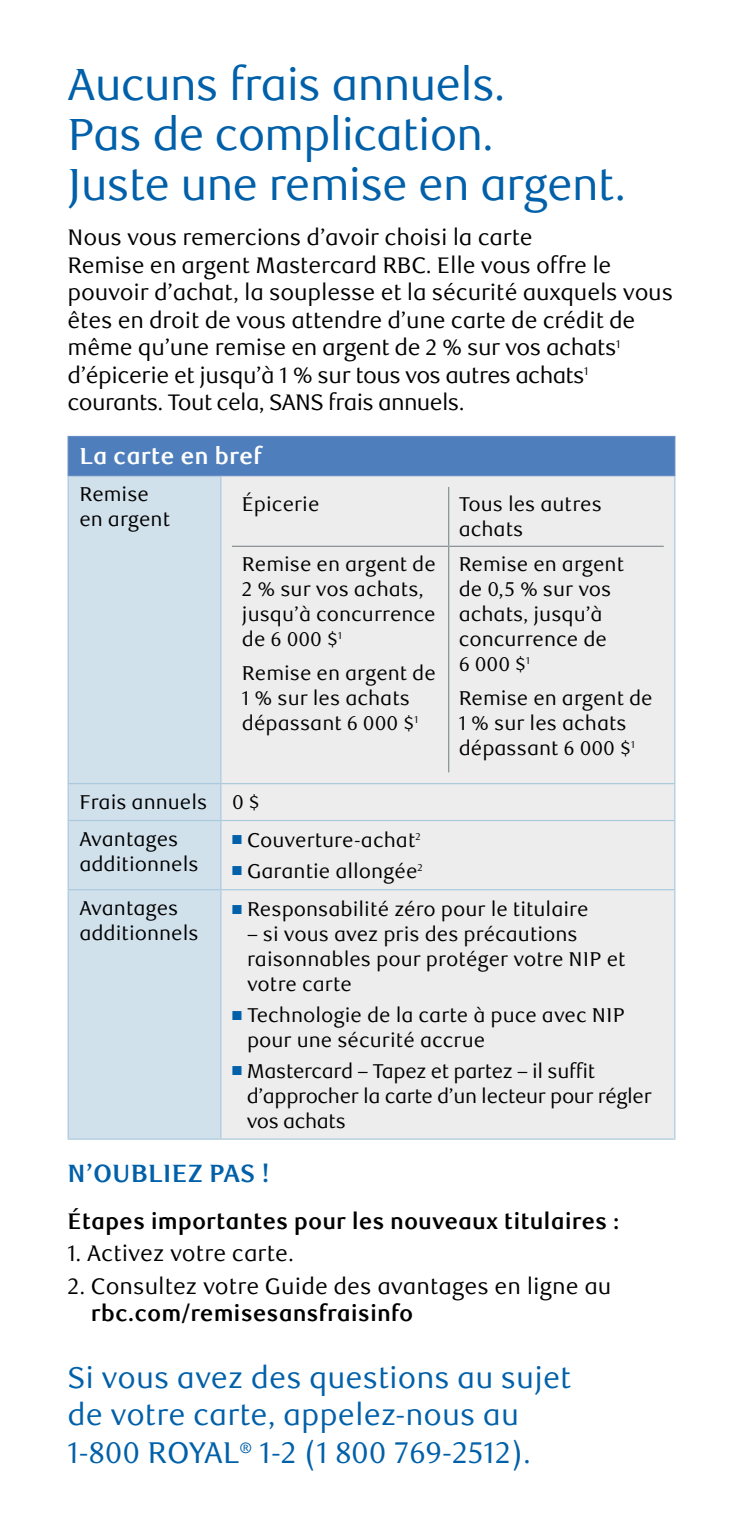
<style>
.page{position:relative;width:743px;height:1530px;background:#fff}
.page>*{position:absolute;margin:0;border:0;box-sizing:border-box;transform-origin:0 0}
.t1{font:45px/50px "RBC Text";letter-spacing:-.025em;color:#0060a9}
.t2{font:30px/37.5px "RBC Text";color:#0060a9}
.t3{font:700 25px "RBC Text";color:#0060a9}
.t4{font:700 23px "RBC Text";color:#fff}
.t5{font:22.5px/27.5px "RBC Text";letter-spacing:-.01em;color:#000}
.t6{font:700 22.5px "RBC Text";color:#000}
.t7{font:20px/25px "RBC Text";color:#000}
.t8{font:20px/25px "RBC Text";letter-spacing:-.02em;color:#000}
.s1{color:#0060a9}
</style>
<div class="page">
<div style="left:68px;top:437px;width:606px;height:39px;background:#4e7fbc"></div>
<div style="left:69px;top:476px;width:151px;height:662px;background:#d1e1ec"></div>
<div style="left:221px;top:476px;width:453px;height:662px;background:#ededed"></div>
<hr style="left:68px;top:436px;width:153px;height:1px;background:#668cc4">
<hr style="left:68px;top:437px;width:1px;height:38px;background:#668cc4">
<hr style="left:221px;top:436px;width:454px;height:1px;background:#668cc4">
<hr style="left:68px;top:475px;width:153px;height:1px;background:#668cc4">
<hr style="left:221px;top:475px;width:454px;height:1px;background:#668cc4">
<hr style="left:674px;top:437px;width:1px;height:38px;background:#668cc4">
<hr style="left:68px;top:476px;width:1px;height:307px;background:#accade">
<hr style="left:220px;top:476px;width:1px;height:307px;background:#accade">
<hr style="left:674px;top:476px;width:1px;height:307px;background:#accade">
<hr style="left:68px;top:784px;width:1px;height:36px;background:#accade">
<hr style="left:68px;top:783px;width:153px;height:1px;background:#accade">
<hr style="left:220px;top:784px;width:1px;height:36px;background:#accade">
<hr style="left:221px;top:783px;width:454px;height:1px;background:#accade">
<hr style="left:674px;top:784px;width:1px;height:36px;background:#accade">
<hr style="left:68px;top:821px;width:1px;height:68px;background:#accade">
<hr style="left:68px;top:890px;width:1px;height:248px;background:#accade">
<hr style="left:68px;top:820px;width:153px;height:1px;background:#accade">
<hr style="left:68px;top:889px;width:153px;height:1px;background:#accade">
<hr style="left:68px;top:1138px;width:153px;height:2px;background:#accade">
<hr style="left:220px;top:821px;width:1px;height:68px;background:#accade">
<hr style="left:220px;top:890px;width:1px;height:248px;background:#accade">
<hr style="left:221px;top:820px;width:454px;height:1px;background:#accade">
<hr style="left:674px;top:821px;width:1px;height:68px;background:#accade">
<hr style="left:674px;top:890px;width:1px;height:248px;background:#accade">
<hr style="left:221px;top:889px;width:454px;height:1px;background:#accade">
<hr style="left:221px;top:1138px;width:454px;height:2px;background:#accade">
<hr style="left:448px;top:487px;width:1px;height:59px;background:#899295">
<hr style="left:232px;top:546px;width:216px;height:1px;background:#899295">
<hr style="left:448px;top:547px;width:1px;height:225px;background:#899295">
<hr style="left:448px;top:546px;width:215px;height:1px;background:#899295">
<h1 class="t1" style="left:68px;top:60px;width:560px">Aucuns frais annuels.<br>Pas de complication.<br>Juste une remise en argent.</h1>
<p class="t5" style="left:67px;top:224px;width:607px">Nous vous remercions d’avoir choisi la carte<br>Remise en argent Mastercard RBC. Elle vous offre le pouvoir d’achat, la souplesse et la sécurité auxquels vous êtes en droit de vous attendre d’une carte de crédit de même qu’une remise en argent de 2 % sur vos achats<sup>1 </sup>d’épicerie et jusqu’à 1 % sur tous vos autres achats<sup>1 </sup>courants. Tout cela, SANS frais annuels.</p>
<p class="t4" style="left:79px;top:443px;width:184px">La carte en bref</p>
<p class="t7" style="left:79px;top:482px;width:92px">Remise en argent</p>
<p class="t7" style="left:242px;top:492px;width:79px">Épicerie</p>
<p class="t7" style="left:458px;top:492px;width:145px">Tous les autres achats</p>
<p class="t7" style="left:242px;top:552px;width:195px">Remise en argent de<br>2 % sur vos achats, jusqu’à concurrence de 6 000 $<sup>1</sup></p>
<p class="t7" style="left:242px;top:661px;width:195px">Remise en argent de<br>1 % sur les achats dépassant 6 000 $<sup>1</sup></p>
<p class="t7" style="left:458px;top:552px;width:167px">Remise en argent de 0,5 % sur vos achats, jusqu’à concurrence de<br>6 000 $<sup>1</sup></p>
<p class="t7" style="left:458px;top:686px;width:195px">Remise en argent de<br>1 % sur les achats dépassant 6 000 $<sup>1</sup></p>
<p class="t7" style="left:79px;top:784px;width:182px;line-height:37px">Frais annuels 0 $<br>Avantages</p>
<p class="t7" style="left:79px;top:852px;width:121px">additionnels</p>
<p class="t7" style="left:232px;top:828px;width:190px"><span class="s1">■</span> Couverture-achat<sup>2</sup></p>
<p class="t7" style="left:232px;top:859px;width:192px"><span class="s1">■</span> Garantie allongée<sup>2</sup></p>
<p class="t7" style="left:79px;top:896px;width:121px">Avantages additionnels</p>
<p class="t7" style="left:232px;top:897px;width:358px"><span class="s1">■</span> Responsabilité zéro pour le titulaire</p>
<p class="t7" style="left:247px;top:922px;width:380px">– si vous avez pris des précautions raisonnables pour protéger votre NIP et votre carte</p>
<p class="t7" style="left:247px;top:1003px;width:379px;text-indent:-15px"><span class="s1">■</span> Technologie de la carte à puce avec NIP pour une sécurité accrue</p>
<p class="t8" style="left:247px;top:1059px;width:406px;text-indent:-15px"><span class="s1">■</span> Mastercard – Tapez et partez – il suffit d’approcher la carte d’un lecteur pour régler vos achats</p>
<p class="t3" style="left:68px;top:1159px;width:203px">N’OUBLIEZ PAS !</p>
<p class="t6" style="left:68px;top:1208px;width:553px">Étapes importantes pour les nouveaux titulaires :</p>
<p class="t5" style="left:68px;top:1240px;width:228px">1. Activez votre carte.</p>
<p class="t5" style="left:68px;top:1273px;width:545px">2. Consultez votre Guide des avantages en ligne au</p>
<p class="t6" style="left:91px;top:1300px;width:324px">rbc.com/remisesansfraisinfo</p>
<h2 class="t2" style="left:68px;top:1360px;width:505px">Si vous avez des questions au sujet de votre carte, appelez-nous au<br>1-800 ROYAL<sup>®</sup> 1-2 (1 800 769-2512).</h2>
</div>
